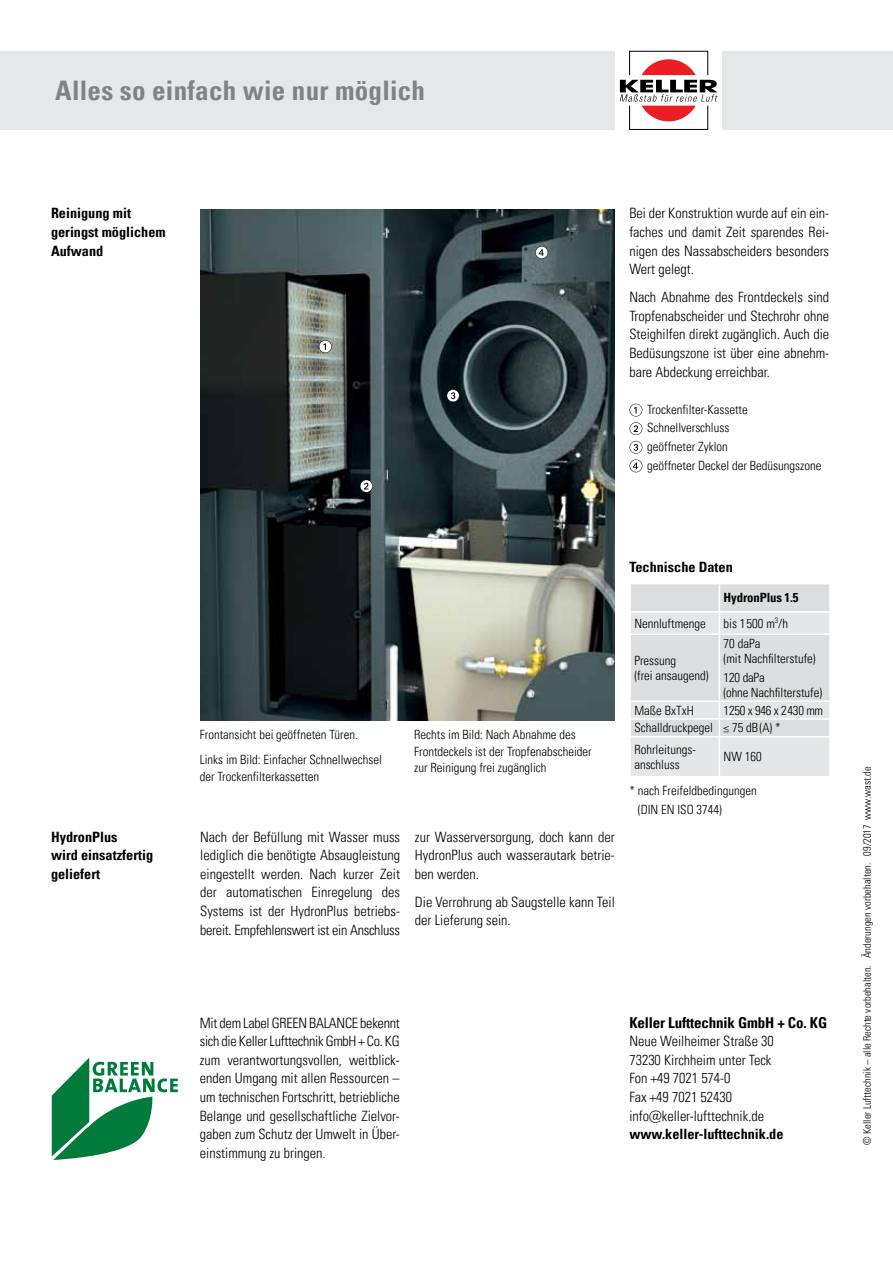
<style>
.page{position:relative;width:893px;height:1263px;background:#fff}
.page>*{position:absolute;margin:0;border:0;box-sizing:border-box;transform-origin:0 0}
.t1{font:700 condensed 27px "Univers LT Pro";letter-spacing:.01em;color:#808285}
.t2{font:700 condensed 15px "Univers LT Pro";letter-spacing:-.01em;color:#000}
.t3{font:300 condensed 14.25px/18.6px "Univers LT Pro";color:#000;text-align:justify}
.t4{font:700 condensed 14.25px/18.6px "Univers LT Pro";color:#000}
.t5{font:300 condensed 12.75px/18.6px "Univers LT Pro";color:#000}
.t6{font:700 condensed 12.75px "Univers LT Pro";letter-spacing:-.01em;color:#000}
.t7{font:300 condensed 10.5px "Univers LT Pro";color:#000}
</style>
<div class="page">
<div style="left:0;top:51px;width:614px;height:79px;background:#e6e7e8"></div>
<div style="left:722px;top:51px;width:171px;height:79px;background:#e6e7e8"></div>
<div style="left:629px;top:105px;width:79px;height:25px;border:1px solid #000"></div>
<div style="left:629px;top:51px;width:79px;height:24px;border:1px solid #000"></div>
<svg style="left:620px;top:59px;width:97px;height:62px"></svg>
<img style="left:200px;top:209px;width:414px;height:512px">
<svg style="left:52px;top:1057px;width:126px;height:103px"></svg>
<svg style="left:319px;top:340px;width:13px;height:13px"></svg>
<svg style="left:360px;top:480px;width:13px;height:12px"></svg>
<svg style="left:447px;top:389px;width:12px;height:13px"></svg>
<svg style="left:535px;top:246px;width:13px;height:13px"></svg>
<svg style="left:629px;top:404px;width:13px;height:12px"></svg>
<svg style="left:629px;top:422px;width:13px;height:13px"></svg>
<svg style="left:629px;top:441px;width:13px;height:31px"></svg>
<svg style="left:631px;top:584px;width:199px;height:192px"></svg>
<hr style="left:629px;top:736px;width:90px;height:1px;background:#fff">
<hr style="left:719px;top:736px;width:112px;height:1px;background:#fff">
<hr style="left:719px;top:737px;width:1px;height:39px;background:#fff">
<hr style="left:829px;top:737px;width:2px;height:39px;background:#fff">
<h1 class="t1" style="left:55px;top:74px;width:371px">Alles so einfach wie nur möglich</h1>
<p class="t4" style="left:51px;top:204px;width:116px">Reinigung mit geringst möglichem<br>Aufwand</p>
<p class="t3" style="left:629px;top:203px;width:201px">Bei der Konstruktion wurde auf ein ein&shy;faches und damit Zeit sparendes Rei&shy;nigen des Nassabscheiders besonders Wert gelegt.</p>
<p class="t3" style="left:629px;top:287px;width:201px">Nach Abnahme des Frontdeckels sind Tropfenabscheider und Stechrohr ohne Steighilfen direkt zugänglich. Auch die Bedüsungszone ist über eine abnehm&shy;bare Abdeckung erreichbar.</p>
<p class="t5" style="left:647px;top:399px;width:176px">Trockenfilter-Kassette<br>Schnellverschluss<br>geöffneter Zyklon<br>geöffneter Deckel der Bedüsungszone</p>
<p class="t4" style="left:51px;top:827px;width:104px">HydronPlus<br>wird einsatzfertig geliefert</p>
<p class="t5" style="left:200px;top:722px;width:183px;line-height:24.8px">Frontansicht bei geöffneten Türen.<br>Links im Bild: Einfacher Schnellwechsel</p>
<p class="t5" style="left:200px;top:766px;width:121px">der Trockenfilterkassetten</p>
<p class="t5" style="left:414px;top:726px;width:179px;line-height:16.5px">Rechts im Bild: Nach Abnahme des<br>Frontdeckels ist der Tropfenabscheider zur Reinigung frei zugänglich</p>
<p class="t3" style="left:200px;top:826px;width:201px">Nach der Befüllung mit Wasser muss lediglich die benötigte Absaugleistung eingestellt werden. Nach kurzer Zeit der automatischen Einregelung des Systems ist der HydronPlus betriebs&shy;bereit. Empfehlenswert ist ein Anschluss</p>
<p class="t3" style="left:415px;top:826px;width:201px">zur Wasserversorgung, doch kann der HydronPlus auch wasserautark betrie&shy;ben werden.</p>
<p class="t3" style="left:415px;top:892px;width:201px">Die Verrohrung ab Saugstelle kann Teil der Lieferung sein.</p>
<p class="t4" style="left:629px;top:557px;width:105px">Technische Daten</p>
<p class="t6" style="left:724px;top:590px;width:76px">HydronPlus 1.5</p>
<p class="t5" style="left:634px;top:613px;width:73px">Nennluftmenge</p>
<p class="t5" style="left:724px;top:613px;width:66px">bis 1500 m<sup>3</sup>/h</p>
<p class="t5" style="left:634px;top:652px;width:76px;line-height:15px">Pressung<br>(frei ansaugend)</p>
<p class="t5" style="left:724px;top:635px;width:94px;line-height:15px">70 daPa<br>(mit Nachfilterstufe)</p>
<p class="t5" style="left:724px;top:669px;width:100px;line-height:15px">120 daPa<br>(ohne Nachfilterstufe)</p>
<p class="t5" style="left:634px;top:700px;width:61px">Maße BxTxH</p>
<p class="t5" style="left:634px;top:701px;width:190px;line-height:17.7px;text-indent:89px">1250 x 946 x 2430 mm<br>Schalldruckpegel ≤ 75 dB(A) *</p>
<p class="t5" style="left:634px;top:741px;width:62px;line-height:15px">Rohrleitungs&shy;anschluss</p>
<p class="t5" style="left:724px;top:747px;width:40px">NW 160</p>
<p class="t5" style="left:638px;top:781px;width:120px;text-indent:-8px">* nach Freifeldbedingungen (DIN EN ISO 3744)</p>
<p class="t3" style="left:200px;top:1012px;width:201px">Mit dem Label GREEN BALANCE bekennt sich die Keller Lufttechnik GmbH + Co. KG zum verantwortungsvollen, weitblick&shy;enden Umgang mit allen Ressourcen – um technischen Fortschritt, betriebliche Belange und gesellschaftliche Zielvor&shy;gaben zum Schutz der Umwelt in Über&shy;einstimmung zu bringen.</p>
<p class="t2" style="left:629px;top:1013px;width:199px">Keller Lufttechnik GmbH + Co. KG</p>
<p class="t3" style="left:629px;top:1031px;width:146px;text-align:left">Neue Weilheimer Straße 30<br>73230 Kirchheim unter Teck<br>Fon +49 7021 574-0<br>Fax +49 7021 52430 info@keller-lufttechnik.de</p>
<p class="t4" style="left:629px;top:1125px;width:156px">www.keller-lufttechnik.de</p>
<p class="t7" style="left:860px;top:1144px;width:380px;rotate:-90deg">© Keller Lufttechnik – alle Rechte vorbehalten. Änderungen vorbehalten. 09/2017 www.wast.de</p>
</div>
